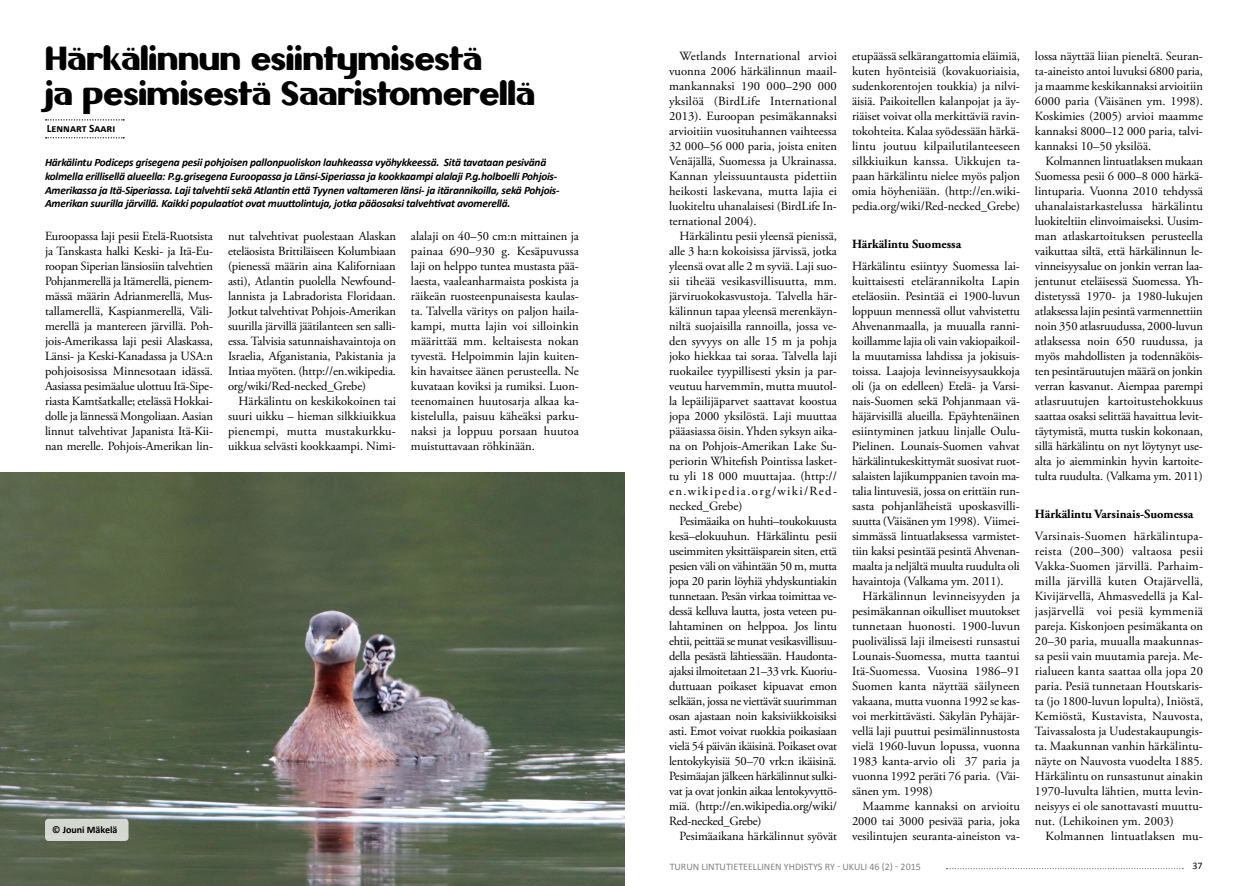
<style>
.page{position:relative;width:1248px;height:886px;background:#fff}
.page>*{position:absolute;margin:0;border:0;box-sizing:border-box;transform-origin:0 0}
.t1{font:30px/35px "Gilgongo";letter-spacing:-.03em;color:#000}
.t2{font:12.5px/15px "Adobe Garamond Pro";color:#000;text-align:justify}
.t3{font:700 12.5px "Adobe Garamond Pro";color:#000}
.t4{font:italic 700 11.25px/13.8px "Calibri";letter-spacing:-.02em;color:#000}
.t5{font:700 11.25px "Calibri";color:#000}
.t6{font:10px "Calibri";color:#808285}
.t7{font:700 10px "Calibri";color:#000}
.t8{font:10px "Calibri";color:#000}
</style>
<div class="page">
<svg style="left:946px;top:868px;width:237px;height:1px"></svg>
<svg style="left:46px;top:119px;width:78px;height:1px"></svg>
<svg style="left:46px;top:137px;width:78px;height:1px"></svg>
<img style="left:0;top:472px;width:624px;height:414px">
<div style="left:45px;top:819px;width:83px;height:22px;background:#d5d7d1;border-radius:4px"></div>
<h1 class="t1" style="left:45px;top:41px;width:492px">Härkälinnun esiintymisestä<br>ja pesimisestä Saaristomerellä</h1>
<p class="t5" style="left:47px;top:121px;width:70px">Lennart Saari</p>
<p class="t4" style="left:45px;top:155px;width:516px">Härkälintu Podiceps grisegena pesii pohjoisen pallonpuoliskon lauhkeassa vyöhykkeessä. Sitä tavataan pesivänä kolmella erillisellä alueella: P.g.grisegena Euroopassa ja Länsi-Siperiassa ja kookkaampi alalaji P.g.holboelli Pohjois-Amerikassa ja Itä-Siperiassa. Laji talvehtii sekä Atlantin että Tyynen valtameren länsi- ja itärannikoilla, sekä Pohjois-Amerikan suurilla järvillä. Kaikki populaatiot ovat muuttolintuja, jotka pääosaksi talvehtivat avomerellä.</p>
<p class="t2" style="left:45px;top:229px;width:169px">Euroopassa laji pesii Etelä-Ruotsista ja Tanskasta halki Keski- ja Itä-Eu&shy;roopan Siperian länsiosiin talvehtien Pohjanmerellä ja Itämerellä, pienem&shy;mässä määrin Adrianmerellä, Mus&shy;tallamerellä, Kaspianmerellä, Väli&shy;merellä ja mantereen järvillä. Poh&shy;jois-Amerikassa laji pesii Alaskassa, Länsi- ja Keski-Kanadassa ja USA:n pohjoisosissa Minnesotaan idässä.<br>Aasiassa pesimäalue ulottuu Itä-Sipe&shy;riasta Kamtšatkalle; etelässä Hokkai&shy;dolle ja lännessä Mongoliaan. Aasian linnut talvehtivat Japanista Itä-Kii&shy;nan merelle. Pohjois-Amerikan lin-</p>
<p class="t2" style="left:228px;top:229px;width:169px">nut talvehtivat puolestaan Alaskan eteläosista Brittiläiseen Kolumbiaan (pienessä määrin aina Kaliforniaan asti), Atlantin puolella Newfound&shy;lannista ja Labradorista Floridaan.<br>Jotkut talvehtivat Pohjois-Amerikan suurilla järvillä jäätilanteen sen salli&shy;essa. Talvisia satunnaishavaintoja on Israelia, Afganistania, Pakistania ja Intiaa myöten. (http://en.wikipedia. org/wiki/Red-necked_Grebe)</p>
<p class="t2" style="left:228px;top:394px;width:169px;text-indent:11px">Härkälintu on keskikokoinen tai suuri uikku – hieman silkkiuikkua pienempi, mutta mustakurkku&shy;uikkua selvästi kookkaampi. Nimi-</p>
<p class="t2" style="left:411px;top:229px;width:169px">alalaji on 40–50 cm:n mittainen ja painaa 690–930 g. Kesäpuvussa laji on helppo tuntea mustasta pää&shy;laesta, vaaleanharmaista poskista ja räikeän ruosteenpunaisesta kaulas&shy;ta. Talvella väritys on paljon haila&shy;kampi, mutta lajin voi silloinkin määrittää mm. keltaisesta nokan tyvestä. Helpoimmin lajin kuiten&shy;kin havaitsee äänen perusteella. Ne kuvataan koviksi ja rumiksi. Luon&shy;teenomainen huutosarja alkaa ka&shy;kistelulla, paisuu käheäksi parku&shy;naksi ja loppuu porsaan huutoa muistuttavaan röhkinään.</p>
<p class="t7" style="left:52px;top:824px;width:67px">© Jouni Mäkelä</p>
<p class="t2" style="left:669px;top:49px;width:170px;text-indent:11px">Wetlands International arvioi vuonna 2006 härkälinnun maail&shy;mankannaksi 190 000–290 000 yksilöä (BirdLife International 2013). Euroopan pesimäkannaksi arvioitiin vuosituhannen vaihteessa 32 000–56 000 paria, joista eniten Venäjällä, Suomessa ja Ukrainassa.<br>Kannan yleissuuntausta pidettiin heikosti laskevana, mutta lajia ei luokiteltu uhanalaisesi (BirdLife In&shy;ternational 2004).</p>
<p class="t2" style="left:669px;top:229px;width:170px;text-indent:11px">Härkälintu pesii yleensä pienissä, alle 3 ha:n kokoisissa järvissä, jotka yleensä ovat alle 2 m syviä. Laji suo&shy;sii tiheää vesikasvillisuutta, mm. järviruokokasvustoja. Talvella här&shy;kälinnun tapaa yleensä merenkäyn&shy;niltä suojaisilla rannoilla, jossa ve&shy;den syvyys on alle 15 m ja pohja joko hiekkaa tai soraa. Talvella laji ruokailee tyypillisesti yksin ja par&shy;veutuu harvemmin, mutta muutol&shy;la lepäilijäparvet saattavat koostua jopa 2000 yksilöstä. Laji muuttaa pääasiassa öisin. Yhden syksyn aika&shy;na on Pohjois-Amerikan Lake Su&shy;periorin Whitefish Pointissa lasket&shy;tu yli 18 000 muuttajaa. (http:// en.wikipedia.org/wiki/Red&shy;necked_Grebe)</p>
<p class="t2" style="left:669px;top:514px;width:170px;text-indent:11px">Pesimäaika on huhti–toukokuusta kesä–elokuuhun. Härkälintu pesii useimmiten yksittäisparein siten, että pesien väli on vähintään 50 m, mutta jopa 20 parin löyhiä yhdyskuntiakin tunnetaan. Pesän virkaa toimittaa ve&shy;dessä kelluva lautta, josta veteen pu&shy;lahtaminen on helppoa. Jos lintu ehtii, peittää se munat vesikasvillisuu&shy;della pesästä lähtiessään. Haudonta&shy;ajaksi ilmoitetaan 21–33 vrk. Kuoriu&shy;duttuaan poikaset kipuavat emon selkään, jossa ne viettävät suurimman osan ajastaan noin kaksiviikkoisiksi asti. Emot voivat ruokkia poikasiaan vielä 54 päivän ikäisinä. Poikaset ovat lentokykyisiä 50–70 vrk:n ikäisinä.<br>Pesimäajan jälkeen härkälinnut sulki&shy;vat ja ovat jonkin aikaa lentokyvyttö&shy;miä. (http://en.wikipedia.org/wiki/ Red-necked_Grebe)</p>
<p class="t2" style="left:679px;top:829px;width:159px">Pesimäaikana härkälinnut syövät</p>
<p class="t2" style="left:851px;top:49px;width:170px">etupäässä selkärangattomia eläimiä, kuten hyönteisiä (kovakuoriaisia, sudenkorentojen toukkia) ja nilvi&shy;äisiä. Paikoitellen kalanpojat ja äy&shy;riäiset voivat olla merkittäviä ravin&shy;tokohteita. Kalaa syödessään härkä&shy;lintu joutuu kilpailutilanteeseen silkkiuikun kanssa. Uikkujen ta&shy;paan härkälintu nielee myös paljon omia höyheniään. (http://en.wiki&shy;pedia.org/wiki/Red-necked_Grebe)</p>
<p class="t3" style="left:851px;top:236px;width:111px">Härkälintu Suomessa</p>
<p class="t2" style="left:851px;top:259px;width:170px">Härkälintu esiintyy Suomessa lai&shy;kuittaisesti etelärannikolta Lapin eteläosiin. Pesintää ei 1900-luvun loppuun mennessä ollut vahvistettu Ahvenanmaalla, ja muualla ranni&shy;koillamme lajia oli vain vakiopaikoil&shy;la muutamissa lahdissa ja jokisuis&shy;toissa. Laajoja levinneisyysaukkoja oli (ja on edelleen) Etelä- ja Varsi&shy;nais-Suomen sekä Pohjanmaan vä&shy;häjärvisillä alueilla. Epäyhtenäinen esiintyminen jatkuu linjalle Oulu-Pielinen. Lounais-Suomen vahvat härkälintukeskittymät suosivat ruot&shy;salaisten lajikumppanien tavoin ma&shy;talia lintuvesiä, jossa on erittäin run&shy;sasta pohjanläheistä uposkasvilli&shy;suutta (Väisänen ym 1998). Viimei&shy;simmässä lintuatlaksessa varmistet&shy;tiin kaksi pesintää pesintä Ahvenan&shy;maalta ja neljältä muulta ruudulta oli havaintoja (Valkama ym. 2011).</p>
<p class="t2" style="left:851px;top:589px;width:170px;text-indent:11px">Härkälinnun levinneisyyden ja pesimäkannan oikulliset muutokset tunnetaan huonosti. 1900-luvun puolivälissä laji ilmeisesti runsastui Lounais-Suomessa, mutta taantui Itä-Suomessa. Vuosina 1986–91<br>Suomen kanta näyttää säilyneen vakaana, mutta vuonna 1992 se kas&shy;voi merkittävästi. Säkylän Pyhäjär&shy;vellä laji puuttui pesimälinnustosta vielä 1960-luvun lopussa, vuonna 1983 kanta-arvio oli 37 paria ja vuonna 1992 peräti 76 paria. (Väi&shy;sänen ym. 1998)</p>
<p class="t2" style="left:851px;top:799px;width:169px;text-indent:11px">Maamme kannaksi on arvioitu 2000 tai 3000 pesivää paria, joka vesilintujen seuranta-aineiston va-</p>
<p class="t2" style="left:1034px;top:49px;width:170px">lossa näyttää liian pieneltä. Seuran&shy;ta-aineisto antoi luvuksi 6800 paria, ja maamme keskikannaksi arvioitiin 6000 paria (Väisänen ym. 1998).<br>Koskimies (2005) arvioi maamme kannaksi 8000–12 000 paria, talvi&shy;kannaksi 10–50 yksilöä.</p>
<p class="t2" style="left:1034px;top:154px;width:169px;text-indent:11px">Kolmannen lintuatlaksen mukaan Suomessa pesii 6 000–8 000 härkä&shy;lintuparia. Vuonna 2010 tehdyssä uhanalaistarkastelussa härkälintu luokiteltiin elinvoimaiseksi. Uusim&shy;man atlaskartoituksen perusteella vaikuttaa siltä, että härkälinnun le&shy;vinneisyysalue on jonkin verran laa&shy;jentunut eteläisessä Suomessa. Yh&shy;distetyssä 1970- ja 1980-lukujen atlaksessa lajin pesintä varmennettiin noin 350 atlasruudussa, 2000-luvun atlaksessa noin 650 ruudussa, ja myös mahdollisten ja todennäköis&shy;ten pesintäruutujen määrä on jonkin verran kasvanut. Aiempaa parempi atlasruutujen kartoitustehokkuus saattaa osaksi selittää havaittua levit&shy;täytymistä, mutta tuskin kokonaan, sillä härkälintu on nyt löytynyt use&shy;alta jo aiemminkin hyvin kartoite&shy;tulta ruudulta. (Valkama ym. 2011)</p>
<p class="t3" style="left:1034px;top:506px;width:160px">Härkälintu Varsinais-Suomessa</p>
<p class="t2" style="left:1034px;top:529px;width:170px">Varsinais-Suomen härkälintupa&shy;reista (200–300) valtaosa pesii Vakka-Suomen järvillä. Parhaim&shy;milla järvillä kuten Otajärvellä, Kivijärvellä, Ahmasvedellä ja Kal&shy;jasjärvellä voi pesiä kymmeniä pareja. Kiskonjoen pesimäkanta on 20–30 paria, muualla maakunnas&shy;sa pesii vain muutamia pareja. Me&shy;rialueen kanta saattaa olla jopa 20 paria. Pesiä tunnetaan Houtskaris&shy;ta (jo 1800-luvun lopulta), Iniöstä, Kemiöstä, Kustavista, Nauvosta, Taivassalosta ja Uudestakaupungis&shy;ta. Maakunnan vanhin härkälintu&shy;näyte on Nauvosta vuodelta 1885.<br>Härkälintu on runsastunut ainakin 1970-luvulta lähtien, mutta levin&shy;neisyys ei ole sanottavasti muuttu&shy;nut. (Lehikoinen ym. 2003)</p>
<p class="t2" style="left:1045px;top:829px;width:159px">Kolmannen lintuatlaksen mu-</p>
<p class="t6" style="left:669px;top:860px;width:253px">TURUN LINTUTIETEELLINEN YHDISTYS RY - U KULI 46 (2) - 2015</p>
<p class="t8" style="left:1192px;top:859px;width:12px">37</p>
</div>
